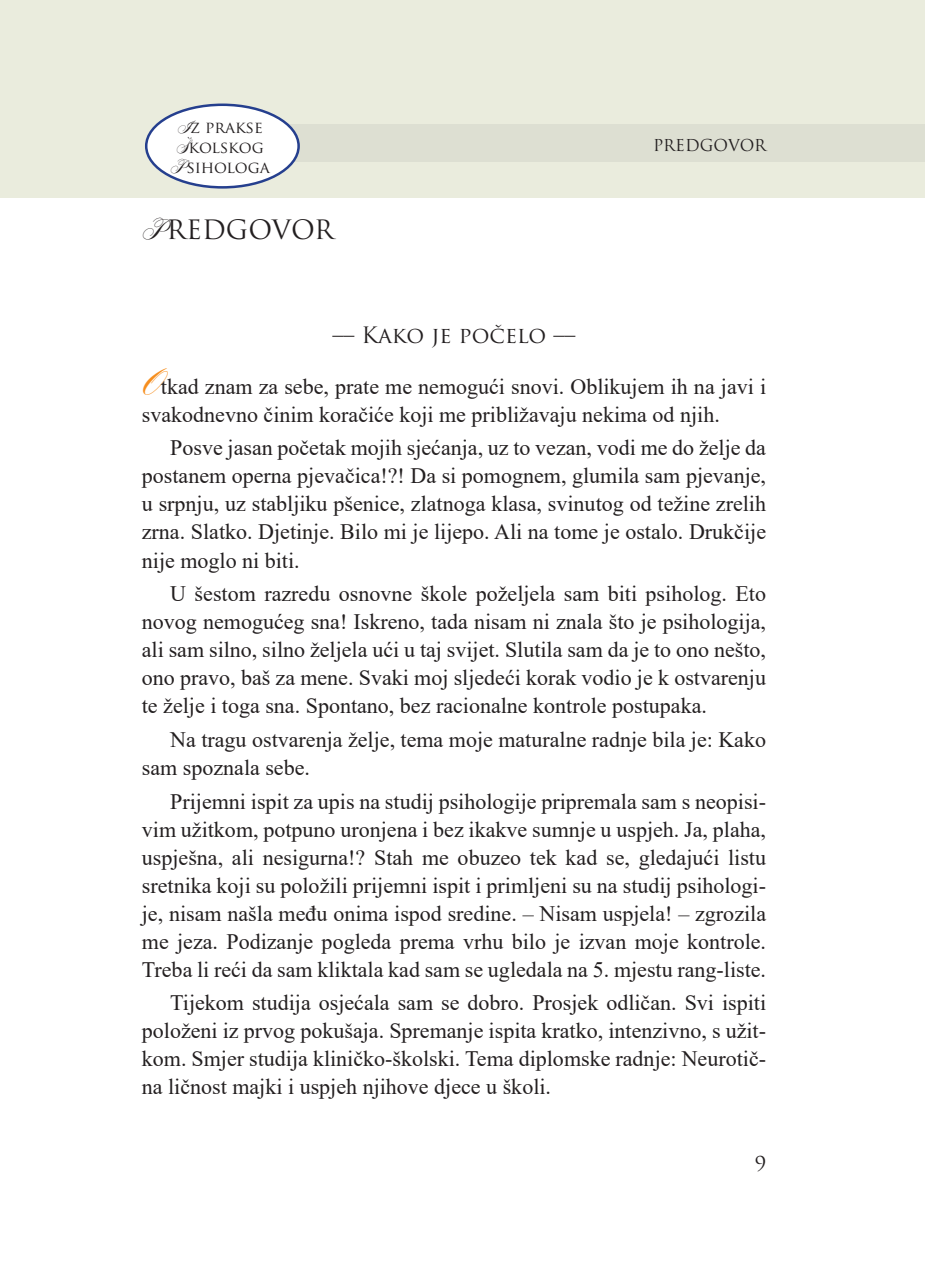
<style>
.page{position:relative;width:925px;height:1282px;background:#fff}
.page>*{position:absolute;margin:0;border:0;box-sizing:border-box;transform-origin:0 0}
.naslov_2{font:26px "Trajan Pro";color:#231f20}
.BODI{font:22px/28px "Times New Roman";color:#231f20;text-align:justify}
.bodi_1{font:22px/28px "Times New Roman";color:#231f20}
.naslov_3{font:22px "Trajan Pro";color:#231f20}
.t1{font:20px "Trajan Pro";color:#231f20}
.t2{font:20px "Aerolite C Pone";color:#231f20}
.heder_D{font:16px "Trajan Pro";letter-spacing:-.005em;color:#231f20}
.s1{font-family:"Aerolite C Pone";font-size:20px}
.s2{font-family:"Aerolite C Pone";font-size:30px}
.s3{font-family:"Aerolite C Pone";font-size:40px;color:#f68e1e}
</style>
<div class="page">
<div style="left:0;top:0;width:924px;height:197px;background:#eaecdd"></div>
<div style="left:275px;top:125px;width:649px;height:37px;background:#dddfd2"></div>
<div style="left:146px;top:105px;width:152px;height:82px;background:#fff;border-radius:50%"></div>
<div style="left:145px;top:103px;width:155px;height:86px;border:3px solid #253f8e;border-radius:50%"></div>
<p class="heder_D" style="left:177px;top:117px;width:87px"><span class="s1">I</span>z prakse</p>
<p class="heder_D" style="left:176px;top:137px;width:89px"><span class="s1">S</span>kolskog</p>
<p class="heder_D" style="left:170px;top:157px;width:101px"><span class="s1">P</span>sihologa</p>
<p class="t2" style="left:185px;top:134px;width:8px">`</p>
<p class="naslov_2" style="left:142px;top:213px;width:193px"><span class="s2">P</span>REDGOVOR</p>
<p class="heder_D" style="left:653px;top:135px;width:114px">PREDGOVOR</p>
<p class="naslov_3" style="left:332px;top:321px;width:244px">–– Kako je počelo ––</p>
<p class="bodi_1" style="left:142px;top:371px;width:625px"><span class="s3">O</span>tkad znam za sebe, prate me nemogući snovi. Oblikujem ih na javi i svakodnevno činim koračiće koji me približavaju nekima od njih.</p>
<p class="BODI" style="left:142px;top:433px;width:625px;text-indent:28px">Posve jasan početak mojih sjećanja, uz to vezan, vodi me do želje da postanem operna pjevačica!?! Da si pomognem, glumila sam pjevanje, u srpnju, uz stabljiku pšenice, zlatnoga klasa, svinutog od težine zrelih zrna. Slatko. Djetinje. Bilo mi je lijepo. Ali na tome je ostalo. Drukčije nije moglo ni biti.</p>
<p class="BODI" style="left:142px;top:579px;width:625px;text-indent:28px">U šestom razredu osnovne škole poželjela sam biti psiholog. Eto novog nemogućeg sna! Iskreno, tada nisam ni znala što je psihologija, ali sam silno, silno željela ući u taj svijet. Slutila sam da je to ono nešto, ono pravo, baš za mene. Svaki moj sljedeći korak vodio je k ostvarenju te želje i toga sna. Spontano, bez racionalne kontrole postupaka.</p>
<p class="BODI" style="left:142px;top:724px;width:625px;text-indent:28px">Na tragu ostvarenja želje, tema moje maturalne radnje bila je: Kako sam spoznala sebe.</p>
<p class="BODI" style="left:142px;top:786px;width:625px;text-indent:28px">Prijemni ispit za upis na studij psihologije pripremala sam s neopisi&shy;vim užitkom, potpuno uronjena i bez ikakve sumnje u uspjeh. Ja, plaha, uspješna, ali nesigurna!? Stah me obuzeo tek kad se, gledajući listu sretnika koji su položili prijemni ispit i primljeni su na studij psihologi&shy;je, nisam našla među onima ispod sredine. – Nisam uspjela! – zgrozila me jeza. Podizanje pogleda prema vrhu bilo je izvan moje kontrole.<br>Treba li reći da sam kliktala kad sam se ugledala na 5. mjestu rang-liste.</p>
<p class="BODI" style="left:142px;top:988px;width:625px;text-indent:28px">Tijekom studija osjećala sam se dobro. Prosjek odličan. Svi ispiti položeni iz prvog pokušaja. Spremanje ispita kratko, intenzivno, s užit&shy;kom. Smjer studija kliničko-školski. Tema diplomske radnje: Neurotič&shy;na ličnost majki i uspjeh njihove djece u školi.</p>
<p class="t1" style="left:754px;top:1151px;width:13px">9</p>
</div>
